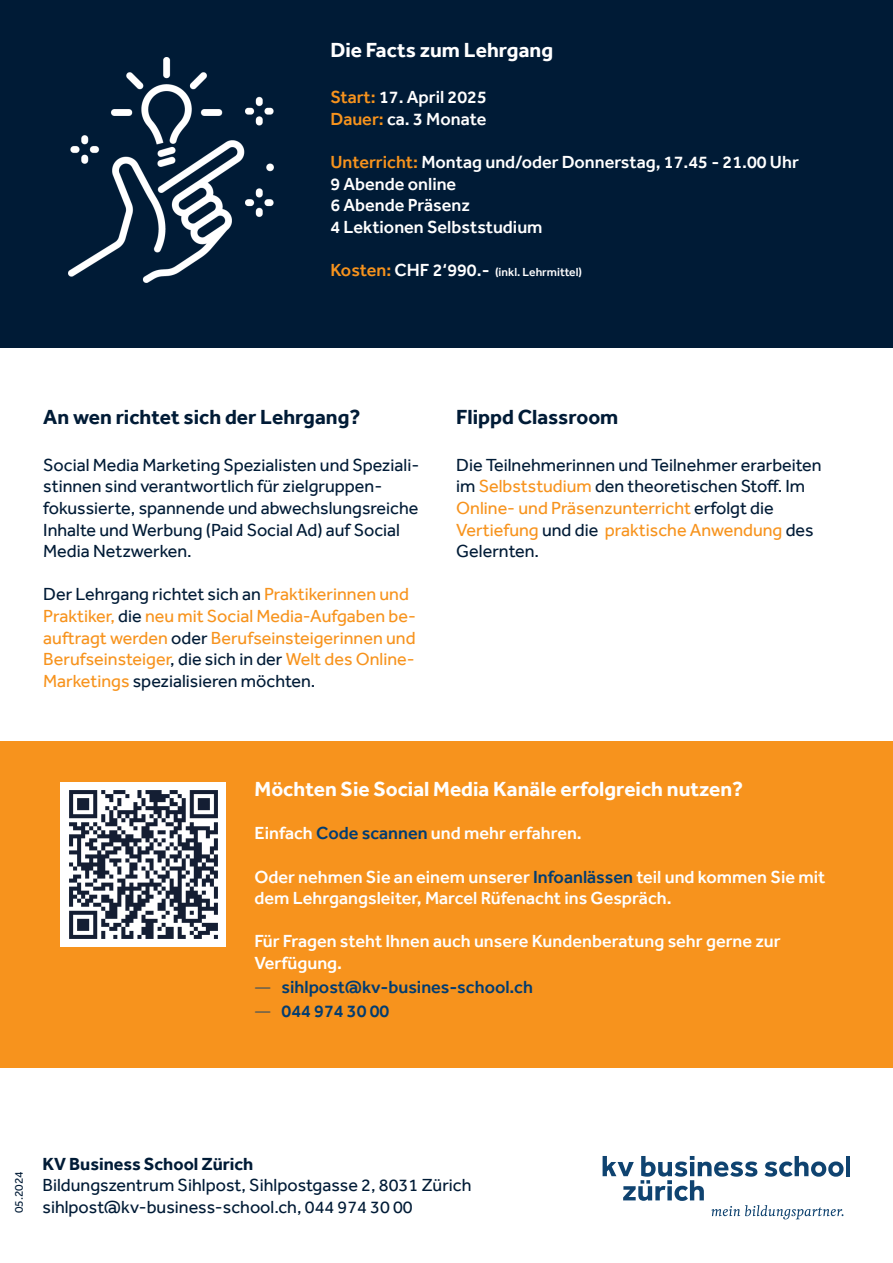
<style>
.page{position:relative;width:893px;height:1263px;background:#fff}
.page>*{position:absolute;margin:0;border:0;box-sizing:border-box;transform-origin:0 0}
.t1{font:700 21px "Effra";color:#fff}
.t2{font:700 21px "Effra";color:#001b36}
.t3{font:18px/21.6px "Effra";color:#001b36}
.t4{font:500 18px/21.6px "Effra";color:#fff}
.t5{font:18px/21.6px "Effra";color:#f7931d}
.t6{font:500 18px "Effra";color:#013c71}
.t7{font:700 18px "Effra";color:#001b36}
.t8{font:500 12px "Effra";color:#fff}
.t9{font:12px "Effra";color:#001b36}
.s1{color:#f7931d}
.s2{font-size:18px;color:#f7931d}
.s3{font-size:18px}
.s4{color:#001b36}
.s5{color:#013c71}
.s6{font-family:"Feijoa";font-size:13.5px}
</style>
<div class="page">
<hr style="left:846px;top:1156px;width:4px;height:20px;background:#0f4370">
<svg style="left:603px;top:1156px;width:240px;height:63px"></svg>
<div style="left:0;top:741px;width:893px;height:326px;background:#f7931d"></div>
<img style="left:61px;top:782px;width:164px;height:164px">
<div style="left:0;top:0;width:893px;height:348px;background:#001b36"></div>
<img style="left:69px;top:57px;width:205px;height:225px">
<p class="t1" style="left:330px;top:37px;width:224px">Die Facts zum Lehrgang</p>
<p class="t4" style="left:330px;top:86px;width:158px"><span class="s1">Start:</span> 17. April 2025</p>
<p class="t4" style="left:330px;top:108px;width:157px"><span class="s1">Dauer:</span> ca. 3 Monate</p>
<p class="t4" style="left:330px;top:151px;width:470px"><span class="s1">Unterricht:</span> Montag und/oder Donnerstag, 17.45 - 21.00 Uhr</p>
<p class="t4" style="left:330px;top:173px;width:127px">9 Abende online</p>
<p class="t4" style="left:330px;top:194px;width:141px">6 Abende Präsenz</p>
<p class="t4" style="left:330px;top:216px;width:214px">4 Lektionen Selbststudium</p>
<p class="t8" style="left:330px;top:265px;width:253px"><span class="s2">Kosten:</span> <span class="s3">CHF 2‘990.-</span> (inkl. Lehrmittel)</p>
<p class="t2" style="left:43px;top:404px;width:319px">An wen richtet sich der Lehrgang?</p>
<p class="t3" style="left:43px;top:454px;width:377px">Social Media Marketing Spezialisten und Speziali-</p>
<p class="t3" style="left:43px;top:475px;width:340px">stinnen sind verantwortlich für zielgruppen-</p>
<p class="t3" style="left:43px;top:497px;width:377px">fokussierte, spannende und abwechslungsreiche<br>Inhalte und Werbung (Paid Social Ad) auf Social<br>Media Netzwerken.</p>
<p class="t5" style="left:43px;top:583px;width:374px"><span class="s4">Der Lehrgang richtet sich an</span> Praktikerinnen und<br>Praktiker, <span class="s4">die</span> neu mit Social Media-Aufgaben be-</p>
<p class="t5" style="left:43px;top:627px;width:374px;text-align:justify">auftragt werden <span class="s4">oder</span> Berufseinsteigerinnen und Berufseinsteiger<span class="s4">, die sich in der</span> Welt des Online-Marketings <span class="s4">spezialisieren möchten.</span></p>
<p class="t2" style="left:456px;top:404px;width:164px">Flippd Classroom</p>
<p class="t3" style="left:456px;top:454px;width:367px">Die Teilnehmerinnen und Teilnehmer erarbeiten</p>
<p class="t3" style="left:456px;top:475px;width:351px">im <span class="s1">Selbststudium</span> den theoretischen Stoff. Im</p>
<p class="t5" style="left:456px;top:497px;width:319px">Online- und Präsenzunterricht <span class="s4">erfolgt die</span></p>
<p class="t5" style="left:456px;top:519px;width:359px">Vertiefung <span class="s4">und die</span> praktische Anwendung <span class="s4">des</span></p>
<p class="t3" style="left:456px;top:540px;width:84px">Gelernten.</p>
<p class="t1" style="left:255px;top:776px;width:490px">Möchten Sie Social Media Kanäle erfolgreich nutzen?</p>
<p class="t4" style="left:255px;top:822px;width:329px">Einfach <span class="s5">Code scannen</span> und mehr erfahren.</p>
<p class="t4" style="left:255px;top:865px;width:572px">Oder nehmen Sie an einem unserer <span class="s5">Infoanlässen</span> teil und kommen Sie mit</p>
<p class="t4" style="left:255px;top:887px;width:419px">dem Lehrgangsleiter, Marcel Rüfenacht ins Gespräch.</p>
<p class="t4" style="left:255px;top:930px;width:528px">Für Fragen steht Ihnen auch unsere Kundenberatung sehr gerne zur<br>Verfügung.</p>
<p class="t6" style="left:255px;top:976px;width:280px"><span class="s6">―</span> sihlpost@kv-busines-school.ch</p>
<p class="t6" style="left:255px;top:1000px;width:136px"><span class="s6">―</span> 044 974 30 00</p>
<p class="t9" style="left:12px;top:1213px;width:44px;rotate:-90deg">05.2024</p>
<p class="t7" style="left:43px;top:1153px;width:212px">KV Business School Zürich</p>
<p class="t3" style="left:43px;top:1174px;width:431px">Bildungszentrum Sihlpost, Sihlpostgasse 2, 8031 Zürich</p>
<p class="t3" style="left:43px;top:1196px;width:372px">sihlpost@kv-business-school.ch, 044 974 30 00</p>
</div>
